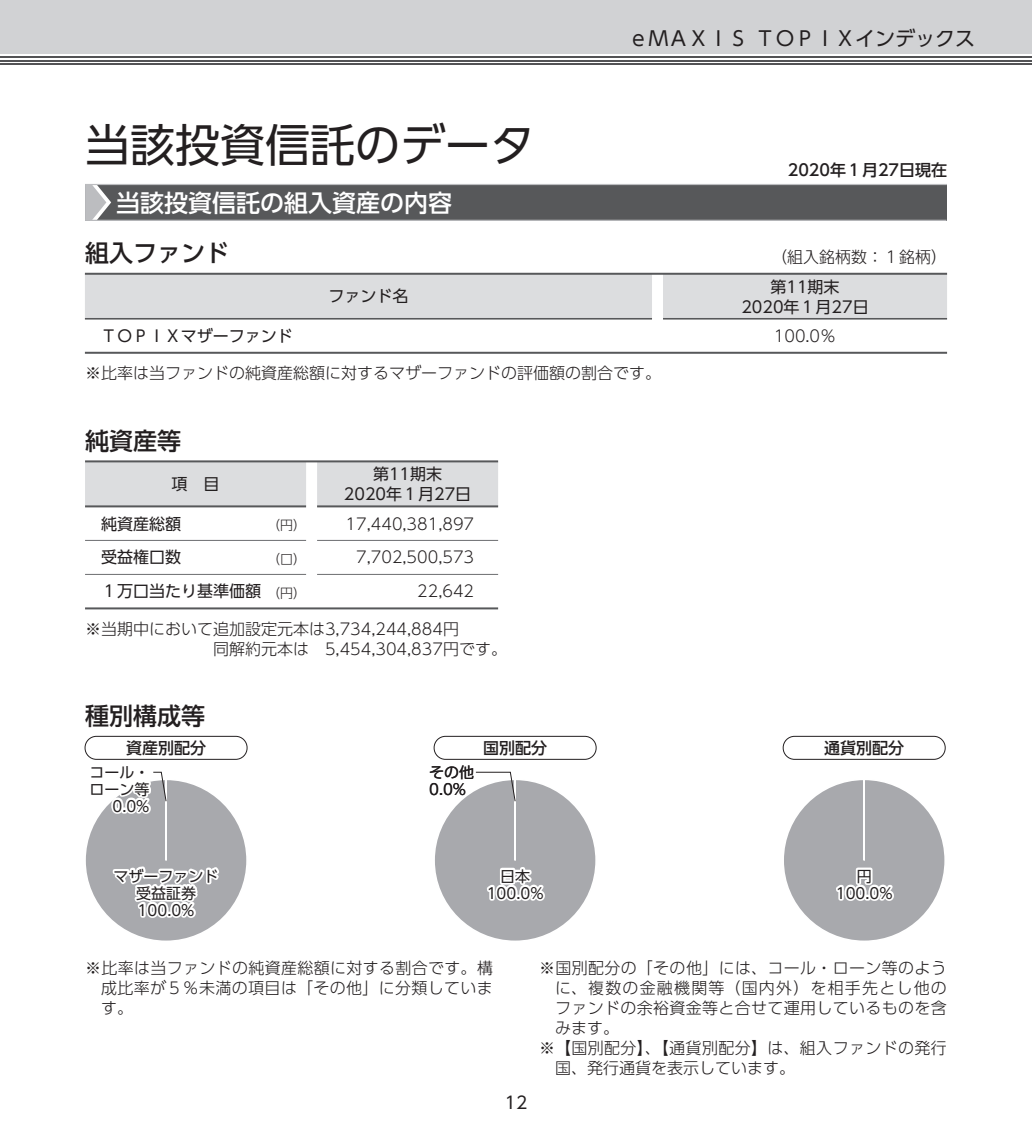
<style>
.page{position:relative;width:1032px;height:1134px;background:#fff}
.page>*{position:absolute;margin:0;border:0;box-sizing:border-box;transform-origin:0 0}
.t1{font:45px "UD Shin Go Pro Regular 90 msp RKSJ H";color:#231f20}
.t2{font:24px "UD Shin Go Pro Medium 90 msp RKSJ H";color:#231f20}
.t3{font:24px "UD Shin Go Pro Medium 90 msp RKSJ H";color:#fff}
.t4{font:20px "UD Shin Go Pro Regular 90 msp RKSJ H";color:#231f20}
.t5{font:17px "UD Shin Go Pro Regular 90 msp RKSJ H";color:#231f20}
.t6{font:16px/20px "UD Shin Go Pro Light 90 msp RKSJ H";letter-spacing:.02em;color:#231f20;text-align:justify}
.t7{font:16px/20px "UD Shin Go Pro Light 90 msp RKSJ H";color:#231f20}
.t8{font:16px/20px "UD Shin Go Pro Regular 90 msp RKSJ H";color:#231f20;text-align:center}
.t9{font:16px "UD Shin Go Pro Medium 90 msp RKSJ H";color:#231f20}
.t10{font:16px "UD Shin Go Pro Light 90 msp RKSJ H";letter-spacing:.075em;color:#231f20}
.t11{font:15px/17px "UD Shin Go Pro Regular 90 msp RKSJ H";color:#231f20;text-align:center}
.t12{font:13px "UD Shin Go Pro Light 90 msp RKSJ H";color:#231f20}
.s1{font-family:"UD Shin Go Pro Light 90 msp RKSJ H";font-size:13px}
</style>
<div class="page">
<div style="left:0;top:0;width:1032px;height:54px;background:#d1d2d4"></div>
<hr style="left:0;top:63px;width:1032px;height:2px;background:#535355">
<hr style="left:0;top:60px;width:1032px;height:1px;background:#535355">
<hr style="left:0;top:56px;width:1032px;height:2px;background:#535355">
<div style="left:85px;top:184px;width:862px;height:36px;background:#57585a"></div>
<hr style="left:85px;top:220px;width:861px;height:1px;background:#bcbdc0">
<hr style="left:85px;top:184px;width:862px;height:1px;background:#bcbdc0">
<svg style="left:85px;top:185px;width:26px;height:35px"></svg>
<div style="left:85px;top:462px;width:413px;height:44px;background:#dcdddf"></div>
<hr style="left:85px;top:460px;width:413px;height:2px;background:#57585a">
<hr style="left:85px;top:505px;width:221px;height:2px;background:#57585a">
<hr style="left:85px;top:607px;width:413px;height:2px;background:#57585a">
<hr style="left:317px;top:505px;width:181px;height:2px;background:#57585a">
<hr style="left:85px;top:540px;width:221px;height:1px;background:#6c6d70">
<hr style="left:317px;top:540px;width:181px;height:1px;background:#6c6d70">
<hr style="left:85px;top:574px;width:221px;height:1px;background:#6c6d70">
<hr style="left:317px;top:574px;width:181px;height:1px;background:#6c6d70">
<div style="left:85px;top:275px;width:862px;height:43px;background:#dcdddf"></div>
<hr style="left:85px;top:273px;width:862px;height:2px;background:#57585a">
<hr style="left:85px;top:352px;width:862px;height:2px;background:#57585a">
<hr style="left:85px;top:318px;width:567px;height:2px;background:#57585a">
<hr style="left:663px;top:318px;width:284px;height:2px;background:#57585a">
<div style="left:85px;top:779px;width:162px;height:162px;background:#a8a9ad;border-radius:50%"></div>
<svg style="left:111px;top:866px;width:111px;height:55px"></svg>
<svg style="left:98px;top:771px;width:69px;height:46px"></svg>
<div style="left:85px;top:736px;width:162px;height:24px;border:1px solid #231f20;border-radius:11px"></div>
<div style="left:434px;top:779px;width:162px;height:162px;background:#a8a9ad;border-radius:50%"></div>
<svg style="left:475px;top:771px;width:41px;height:31px"></svg>
<svg style="left:487px;top:856px;width:58px;height:45px"></svg>
<div style="left:434px;top:736px;width:162px;height:24px;border:1px solid #231f20;border-radius:11px"></div>
<div style="left:783px;top:779px;width:162px;height:162px;background:#a8a9ad;border-radius:50%"></div>
<svg style="left:836px;top:885px;width:10px;height:16px"></svg>
<div style="left:844px;top:885px;width:13px;height:16px;border:4px solid #fff;border-radius:50%"></div>
<div style="left:846px;top:886px;width:9px;height:14px;border:4px solid #fff;border-radius:50%"></div>
<svg style="left:854px;top:867px;width:40px;height:34px"></svg>
<div style="left:783px;top:736px;width:162px;height:24px;border:1px solid #231f20;border-radius:11px"></div>
<h1 class="t1" style="left:85px;top:128px;width:452px">当該投資信託のデータ</h1>
<h2 class="t3" style="left:116px;top:193px;width:338px">当該投資信託の組入資産の内容</h2>
<p class="t4" style="left:628px;top:31px;width:348px">ｅＭＡＸＩＳ ＴＯＰＩＸインデックス</p>
<p class="t9" style="left:788px;top:164px;width:161px">2020年１月27日現在</p>
<h2 class="t2" style="left:85px;top:244px;width:146px">組入ファンド</h2>
<p class="t7" style="left:771px;top:249px;width:177px">（組入銘柄数：１銘柄）</p>
<p class="t8" style="left:328px;top:289px;width:81px">ファンド名</p>
<p class="t8" style="left:741px;top:279px;width:129px">第11期末<br>2020年１月27日</p>
<p class="t8" style="left:101px;top:328px;width:193px">ＴＯＰＩＸマザーファンド</p>
<p class="t6" style="left:774px;top:328px;width:64px">100.0％</p>
<p class="t7" style="left:85px;top:365px;width:577px">※比率は当ファンドの純資産総額に対するマザーファンドの評価額の割合です。</p>
<h2 class="t2" style="left:85px;top:431px;width:98px">純資産等</h2>
<p class="t8" style="left:172px;top:476px;width:49px">項　目</p>
<p class="t8" style="left:344px;top:466px;width:129px">第11期末<br>2020年１月27日</p>
<p class="t8" style="left:101px;top:516px;width:81px">純資産総額</p>
<p class="t12" style="left:267px;top:520px;width:40px">（円）</p>
<p class="t7" style="left:346px;top:516px;width:130px">17,440,381,897</p>
<p class="t8" style="left:101px;top:550px;width:81px">受益権口数</p>
<p class="t12" style="left:267px;top:554px;width:40px">（口）</p>
<p class="t7" style="left:356px;top:550px;width:119px">7,702,500,573</p>
<p class="t8" style="left:101px;top:583px;width:206px">１万口当たり基準価額<span class="s1">（円）</span></p>
<p class="t6" style="left:417px;top:583px;width:58px">22,642</p>
<p class="t7" style="left:213px;top:621px;width:295px;text-indent:-128px">※当期中において追加設定元本は3,734,244,884円<br>同解約元本は　5,454,304,837円です。</p>
<h2 class="t2" style="left:85px;top:707px;width:122px">種別構成等</h2>
<p class="t9" style="left:126px;top:742px;width:81px">資産別配分</p>
<p class="t9" style="left:483px;top:742px;width:65px">国別配分</p>
<p class="t9" style="left:824px;top:742px;width:81px">通貨別配分</p>
<p class="t11" style="left:89px;top:765px;width:62px;text-align:right">コール・ローン等<br>0.0%</p>
<p class="t11" style="left:429px;top:765px;width:46px;text-align:left">その他<br>0.0%</p>
<p class="t11" style="left:114px;top:869px;width:106px">マザーファンド受益証券<br>100.0%</p>
<p class="t11" style="left:487px;top:869px;width:58px">日本<br>100.0%</p>
<p class="t11" style="left:836px;top:869px;width:58px">円<br>100.0%</p>
<p class="t6" style="left:101px;top:960px;width:393px;text-indent:-16px">※比率は当ファンドの純資産総額に対する割合です。構成比率が５％未満の項目は「その他」に分類しています。</p>
<p class="t6" style="left:539px;top:960px;width:409px">※国別配分の「その他」には、コール・ローン等のよう</p>
<p class="t10" style="left:555px;top:982px;width:393px">に、複数の金融機関等（国内外）を相手先とし他の</p>
<p class="t6" style="left:555px;top:1000px;width:393px">ファンドの余裕資金等と合せて運用しているものを含</p>
<p class="t6" style="left:555px;top:1020px;width:65px">みます。</p>
<p class="t6" style="left:539px;top:1040px;width:409px">※【国別配分】、【通貨別配分】は、組入ファンドの発行</p>
<p class="t7" style="left:555px;top:1060px;width:241px">国、発行通貨を表示しています。</p>
<p class="t5" style="left:505px;top:1096px;width:24px">12</p>
</div>
